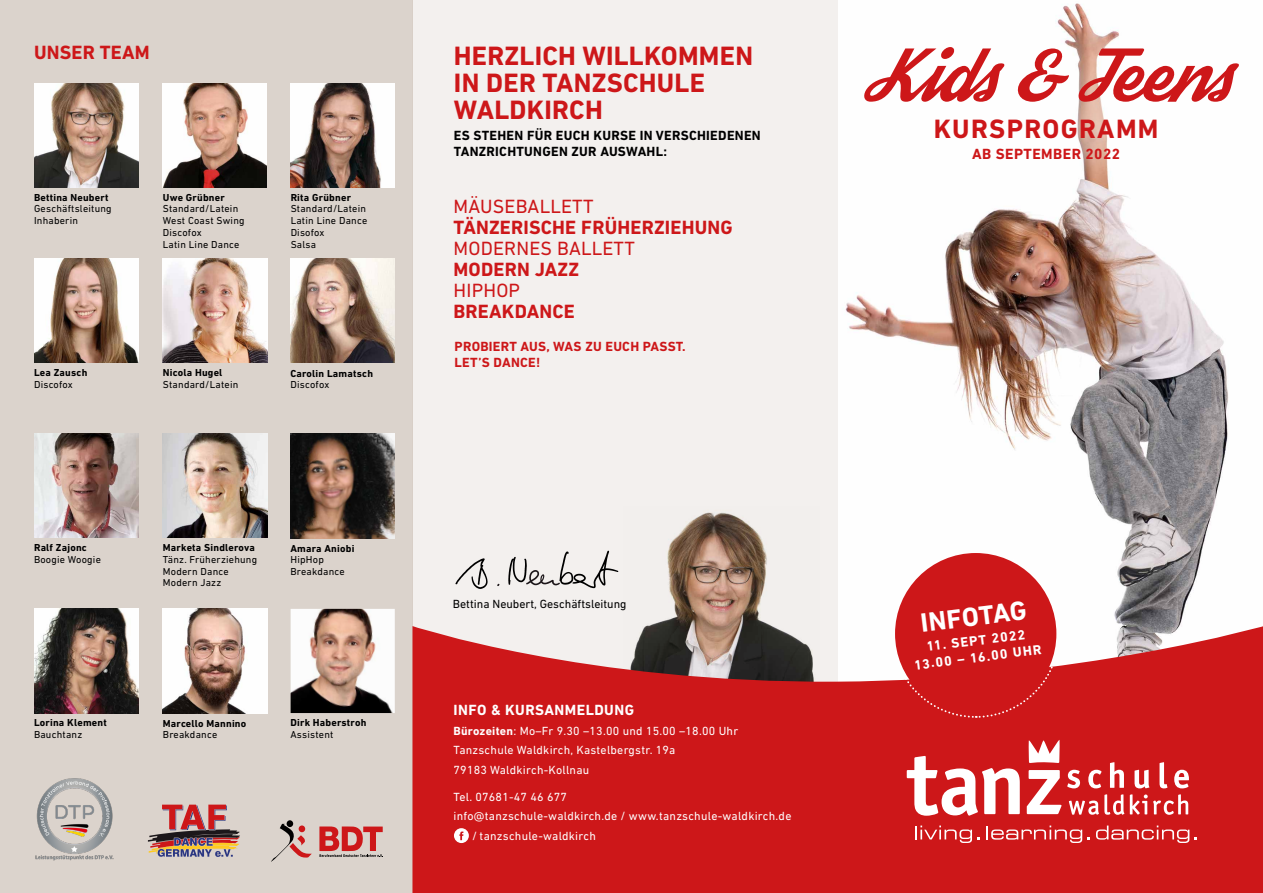
<style>
.page{position:relative;width:1263px;height:893px;background:#fff}
.page>*{position:absolute;margin:0;border:0;box-sizing:border-box;transform-origin:0 0}
.t1{font:54px "Streetwear";color:#cd1719}
.t2{font:700 27px/27px "DIN Next LT Pro";letter-spacing:.01em;color:#cd1719}
.t3{font:700 27px "DIN Next LT Pro";letter-spacing:.05em;color:#cd1719}
.t4{font:700 27px "DIN Next LT Pro";color:#fff}
.t5{font:700 19.5px "DIN Next LT Pro";letter-spacing:.01em;color:#cd1719}
.t6{font:19.5px "DIN Next LT Pro";letter-spacing:.01em;color:#cd1719}
.t7{font:700 15px "DIN Next LT Pro";letter-spacing:.03em;color:#fff}
.t8{font:700 15px "DIN Next LT Pro";letter-spacing:.03em;color:#cd1719}
.t9{font:700 13.8px/16.5px "DIN Next LT Pro";color:#fff;text-align:center}
.t10{font:700 13.5px/16.5px "DIN Next LT Pro";letter-spacing:.02em;color:#000}
.t11{font:700 13.5px/16.5px "DIN Next LT Pro";letter-spacing:.02em;color:#cd1719}
.t12{font:12px/19.5px "DIN Next LT Pro";letter-spacing:.02em;color:#fff}
.t13{font:12px "DIN Next LT Pro";color:#000}
.t14{font:10.35px/11.7px "DIN Next LT Pro";letter-spacing:.02em;color:#000}
.t15{font:700 10.35px "DIN Next LT Pro";letter-spacing:.02em;color:#000}
.s1{font-weight:700}
</style>
<div class="page">
<div style="left:412px;top:0;width:426px;height:893px;background:#f3f0ee"></div>
<div style="left:0;top:0;width:412px;height:893px;background:#dbd3cc"></div>
<img style="left:845px;top:210px;width:384px;height:415px">
<img style="left:651px;top:512px;width:119px;height:113px">
<svg style="left:412px;top:625px;width:851px;height:268px;background:#ca2b2c"></svg>
<svg style="left:915px;top:825px;width:64px;height:18px"></svg>
<svg style="left:986px;top:825px;width:104px;height:18px;background:#d64546"></svg>
<svg style="left:1096px;top:825px;width:93px;height:18px;background:#d74648"></svg>
<svg style="left:907px;top:756px;width:113px;height:60px"></svg>
<svg style="left:1027px;top:770px;width:34px;height:44px"></svg>
<svg style="left:1069px;top:794px;width:55px;height:21px"></svg>
<svg style="left:1130px;top:794px;width:58px;height:21px"></svg>
<svg style="left:1067px;top:770px;width:13px;height:18px"></svg>
<svg style="left:1088px;top:770px;width:13px;height:18px"></svg>
<svg style="left:1110px;top:762px;width:14px;height:26px"></svg>
<svg style="left:1134px;top:770px;width:15px;height:18px"></svg>
<svg style="left:1159px;top:762px;width:8px;height:26px"></svg>
<svg style="left:1174px;top:770px;width:15px;height:18px"></svg>
<svg style="left:1028px;top:740px;width:32px;height:23px"></svg>
<div style="left:816px;top:0;width:447px;height:210px;background:#fff"></div>
<svg style="left:455px;top:558px;width:33px;height:31px"></svg>
<svg style="left:508px;top:551px;width:110px;height:37px"></svg>
<img style="left:290px;top:84px;width:105px;height:104px">
<img style="left:163px;top:258px;width:104px;height:105px">
<img style="left:34px;top:609px;width:104px;height:104px">
<img style="left:291px;top:258px;width:104px;height:105px">
<img style="left:34px;top:434px;width:104px;height:104px">
<img style="left:163px;top:609px;width:104px;height:104px">
<img style="left:291px;top:609px;width:104px;height:104px">
<img style="left:163px;top:434px;width:104px;height:104px">
<img style="left:291px;top:434px;width:104px;height:104px">
<img style="left:34px;top:84px;width:104px;height:104px">
<img style="left:162px;top:84px;width:105px;height:104px">
<img style="left:34px;top:258px;width:104px;height:105px">
<svg style="left:454px;top:828px;width:15px;height:15px"></svg>
<svg style="left:271px;top:824px;width:41px;height:38px"></svg>
<div style="left:287px;top:820px;width:6px;height:7px;background:#000;border-radius:50%"></div>
<div style="left:299px;top:825px;width:6px;height:7px;background:#cd1719;border-radius:50%"></div>
<svg style="left:319px;top:826px;width:64px;height:31px"></svg>
<svg style="left:148px;top:805px;width:92px;height:52px"></svg>
<img style="left:35px;top:778px;width:79px;height:83px">
<svg style="left:891px;top:549px;width:170px;height:170px"></svg>
<h3 class="t5" style="left:34px;top:41px;width:117px">UNSER TEAM</h3>
<h2 class="t2" style="left:454px;top:42px;width:301px">HERZLICH WILLKOMMEN<br>IN DER TANZSCHULE<br>WALDKIRCH</h2>
<h3 class="t10" style="left:454px;top:127px;width:308px">ES STEHEN FÜR EUCH KURSE IN VERSCHIEDENEN<br>TANZRICHTUNGEN ZUR AUSWAHL:</h3>
<h1 class="t1" style="left:859px;top:52px;width:376px">Kids &amp; Teens</h1>
<h2 class="t3" style="left:934px;top:113px;width:226px">KURSPROGRAMM</h2>
<h3 class="t8" style="left:972px;top:145px;width:150px">AB SEPTEMBER 2022</h3>
<p class="t15" style="left:34px;top:191px;width:76px">Bettina Neubert</p>
<p class="t14" style="left:34px;top:203px;width:79px">Geschäftsleitung<br>Inhaberin</p>
<p class="t15" style="left:163px;top:191px;width:63px">Uwe Grübner</p>
<p class="t14" style="left:163px;top:203px;width:83px">Standard/Latein<br>West Coast Swing<br>Discofox<br>Latin Line Dance</p>
<p class="t15" style="left:291px;top:191px;width:62px">Rita Grübner</p>
<p class="t14" style="left:291px;top:203px;width:78px">Standard/Latein<br>Latin Line Dance<br>Disofox<br>Salsa</p>
<h3 class="t6" style="left:453px;top:195px;width:142px">MÄUSEBALLETT</h3>
<h3 class="t5" style="left:453px;top:216px;width:281px">TÄNZERISCHE FRÜHERZIEHUNG</h3>
<h3 class="t6" style="left:453px;top:237px;width:183px">MODERNES BALLETT</h3>
<h3 class="t5" style="left:453px;top:258px;width:127px">MODERN JAZZ</h3>
<h3 class="t6" style="left:453px;top:279px;width:68px">HIPHOP</h3>
<h3 class="t5" style="left:453px;top:300px;width:123px">BREAKDANCE</h3>
<h3 class="t11" style="left:455px;top:338px;width:233px">PROBIERT AUS, WAS ZU EUCH PASST.<br>LET’S DANCE!</h3>
<p class="t15" style="left:34px;top:367px;width:55px">Lea Zausch</p>
<p class="t14" style="left:34px;top:378px;width:40px">Discofox</p>
<p class="t15" style="left:163px;top:367px;width:61px">Nicola Hugel</p>
<p class="t14" style="left:163px;top:378px;width:77px">Standard/Latein</p>
<p class="t15" style="left:290px;top:367px;width:84px">Carolin Lamatsch</p>
<p class="t14" style="left:290px;top:379px;width:40px">Discofox</p>
<p class="t15" style="left:34px;top:542px;width:54px">Ralf Zajonc</p>
<p class="t14" style="left:34px;top:554px;width:68px">Boogie Woogie</p>
<p class="t15" style="left:163px;top:541px;width:94px">Marketa Sindlerova</p>
<p class="t14" style="left:163px;top:553px;width:96px">Tänz. Früherziehung<br>Modern Dance<br>Modern Jazz</p>
<p class="t15" style="left:290px;top:542px;width:65px">Amara Aniobi</p>
<p class="t14" style="left:290px;top:554px;width:56px">HipHop<br>Breakdance</p>
<p class="t13" style="left:453px;top:596px;width:175px">Bettina Neubert, Geschäftsleitung</p>
<h2 class="t4" style="left:919px;top:607px;width:108px;rotate:-7deg">INFOTAG</h2>
<h3 class="t9" style="left:911px;top:640px;width:130px;rotate:-7deg">11. SEPT 2022<br>13.00 – 16.00 UHR</h3>
<p class="t15" style="left:34px;top:716px;width:74px">Lorina Klement</p>
<p class="t14" style="left:34px;top:728px;width:50px">Bauchtanz</p>
<p class="t15" style="left:163px;top:717px;width:85px">Marcello Mannino</p>
<p class="t14" style="left:163px;top:729px;width:56px">Breakdance</p>
<p class="t15" style="left:290px;top:716px;width:77px">Dirk Haberstroh</p>
<p class="t14" style="left:290px;top:728px;width:44px">Assistent</p>
<h3 class="t7" style="left:453px;top:701px;width:182px">INFO &amp; KURSANMELDUNG</h3>
<p class="t12" style="left:453px;top:721px;width:286px"><span class="s1">Bürozeiten</span>: Mo–Fr 9.30 –13.00 und 15.00 –18.00 Uhr<br>Tanzschule Waldkirch, Kastelbergstr. 19a<br>79183 Waldkirch-Kollnau</p>
<p class="t12" style="left:453px;top:787px;width:115px">Tel. 07681-47 46 677</p>
<p class="t12" style="left:453px;top:806px;width:339px">info@tanzschule-waldkirch.de / www.tanzschule-waldkirch.de</p>
<p class="t12" style="left:472px;top:826px;width:125px">/ tanzschule-waldkirch</p>
</div>
